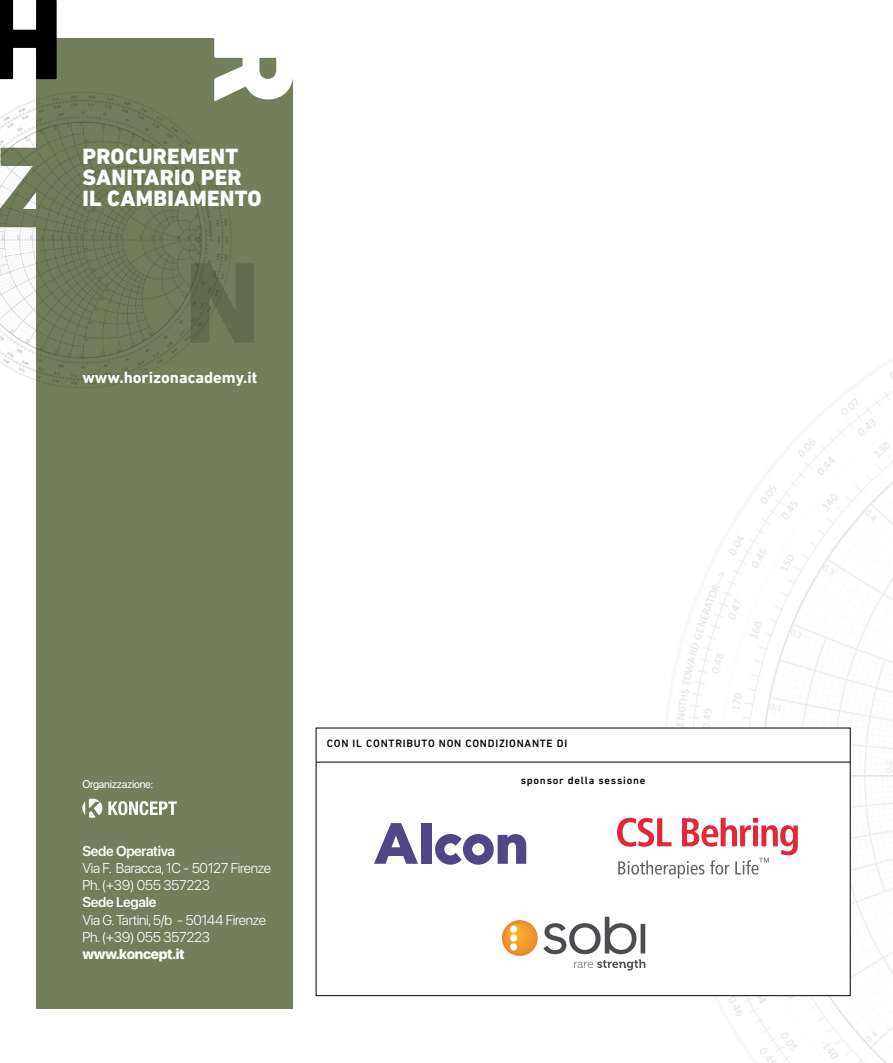
<style>
.page{position:relative;width:893px;height:1063px;background:#fff}
.page>*{position:absolute;margin:0;border:0;box-sizing:border-box;transform-origin:0 0}
.t1{font:800 116.85px "DIN Next LT Pro";color:#000}
.t2{font:800 116.85px "DIN Next LT Pro";color:#fff}
.t3{font:800 22.5px/21px "DIN Next LT Pro";letter-spacing:.01em;color:#fff}
.t4{font:700 16.5px "DIN Next LT Pro";color:#fff}
.t5{font:300 14.1px/17px "SF Pro Display";letter-spacing:-.02em;color:#fff}
.t6{font:600 14.1px "SF Pro Display";letter-spacing:-.02em;color:#fff}
.t7{font:800 14.1px "SF Pro Display";letter-spacing:-.02em;color:#fff}
.t8{font:10.95px "SF Pro Display";letter-spacing:-.02em;color:#fff}
.t9{font:500 10.8px "DIN Next LT Pro";letter-spacing:.07em;color:#000}
</style>
<div class="page">
<img style="left:652px;top:371px;width:241px;height:692px">
<img style="left:0;top:100px;width:36px;height:280px">
<div style="left:36px;top:39px;width:256px;height:970px;background:#737f5c"></div>
<img style="left:36px;top:92px;width:195px;height:296px">
<img style="left:0;top:148px;width:57px;height:79px">
<svg style="left:108px;top:801px;width:69px;height:14px"></svg>
<svg style="left:82px;top:798px;width:20px;height:20px"></svg>
<div style="left:316px;top:728px;width:534px;height:268px;background:#fff"></div>
<hr style="left:316px;top:762px;width:534px;height:1px;background:#000">
<div style="left:316px;top:728px;width:534px;height:268px;border:1px solid #000"></div>
<svg style="left:435px;top:834px;width:91px;height:31px"></svg>
<svg style="left:374px;top:823px;width:44px;height:41px"></svg>
<div style="left:421px;top:823px;width:10px;height:41px;background:#524689"></div>
<svg style="left:617px;top:818px;width:181px;height:61px"></svg>
<svg style="left:502px;top:917px;width:143px;height:54px"></svg>
<h1 class="t1" style="left:-14px;top:-30px;width:78px">H</h1>
<h1 class="t2" style="left:323px;top:31px;width:75px;rotate:90deg">R</h1>
<h2 class="t3" style="left:82px;top:146px;width:181px">PROCUREMENT<br>SANITARIO PER<br>IL CAMBIAMENTO</h2>
<p class="t4" style="left:82px;top:368px;width:176px">www.horizonacademy.it</p>
<p class="t8" style="left:82px;top:778px;width:72px">Organizzazione:</p>
<p class="t6" style="left:82px;top:843px;width:94px">Sede Operativa</p>
<p class="t5" style="left:82px;top:860px;width:190px">Via F. Baracca, 1C - 50127 Firenze<br>Ph. (+39) 055 357223</p>
<p class="t6" style="left:82px;top:894px;width:75px">Sede Legale</p>
<p class="t5" style="left:82px;top:911px;width:185px">Via G. Tartini, 5/b - 50144 Firenze<br>Ph. (+39) 055 357223</p>
<p class="t7" style="left:82px;top:945px;width:104px">www.koncept.it</p>
<p class="t9" style="left:327px;top:737px;width:242px">CON IL CONTRIBUTO NON CONDIZIONANTE DI</p>
<p class="t9" style="left:521px;top:774px;width:126px">sponsor della sessione</p>
</div>
